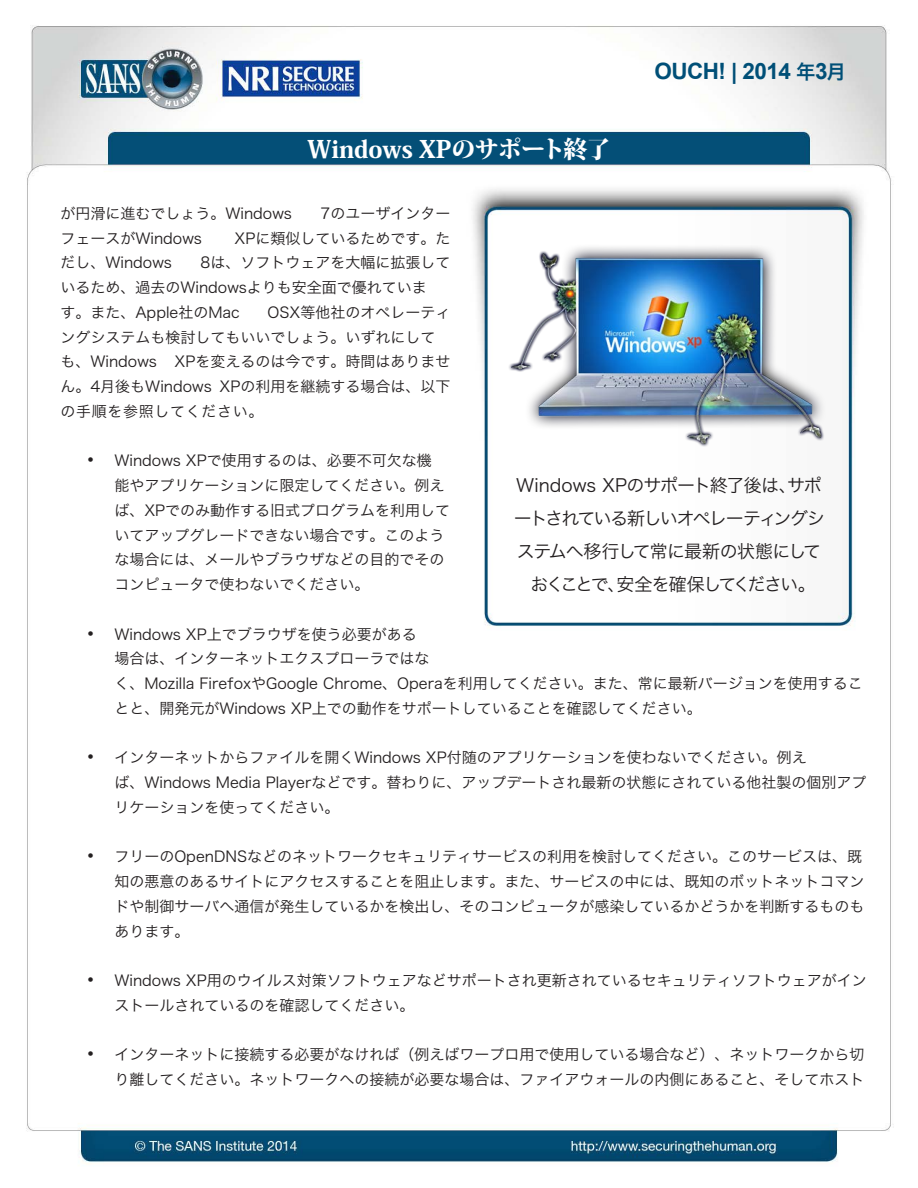
<style>
.page{position:relative;width:918px;height:1188px;background:#fff}
.page>*{position:absolute;margin:0;border:0;box-sizing:border-box;transform-origin:0 0}
.t1{font:800 24px "Koz Min Pro";letter-spacing:-.005em;color:#fff}
.t2{font:700 22.5px "Arial";letter-spacing:-.025em;color:#004f77}
.t3{font:19.5px "Hira Kaku Pro W6";color:#004f77}
.t4{font:18px "Hira Kaku Pro W3";letter-spacing:-.03em;color:#231f20}
.t5{font:18px "Hira Kaku Pro W3";letter-spacing:-.065em;color:#231f20}
.t6{font:18px "Hira Kaku Pro W3";letter-spacing:-.095em;color:#231f20}
.t7{font:18px "Hira Kaku Pro W3";letter-spacing:-.11em;color:#231f20}
.t8{font:18px "Arial";color:#231f20}
.MainText{font:15px/24.8px "Hira Kaku Pro W3";color:#231f20}
.MainText-2{font:15px/24.8px "Hira Kaku Pro W3";letter-spacing:.045em;color:#231f20}
.s1{font-family:"Arial";font-weight:700;font-size:22.5px}
</style>
<div class="page">
<img style="left:26px;top:25px;width:865px;height:1139px">
<img style="left:499px;top:234px;width:330px;height:244px">
<h1 class="t1" style="left:308px;top:131px;width:305px">Windows XPのサポート終了</h1>
<p class="MainText" style="left:321px;top:200px;width:131px">7のユーザインター</p>
<p class="MainText" style="left:235px;top:200px;width:217px;text-indent:-174px">が円滑に進むでしょう。Windows<br>XPに類似しているためです。た</p>
<p class="MainText" style="left:201px;top:224px;width:251px;text-indent:-140px">フェースがWindows<br>8は、ソフトウェアを大幅に拡張して</p>
<p class="MainText" style="left:60px;top:249px;width:113px">だし、Windows</p>
<p class="MainText" style="left:60px;top:274px;width:368px">いるため、過去のWindowsよりも安全面で優れていま</p>
<p class="MainText" style="left:268px;top:299px;width:184px">OSX等他社のオペレーティ</p>
<p class="MainText" style="left:60px;top:299px;width:181px">す。また、Apple社のMac</p>
<p class="MainText" style="left:60px;top:323px;width:377px">ングシステムも検討してもいいでしょう。いずれにして</p>
<p class="MainText" style="left:175px;top:348px;width:277px">XPを変えるのは今です。時間はありませ</p>
<p class="MainText" style="left:60px;top:348px;width:98px">も、Windows</p>
<p class="MainText-2" style="left:60px;top:373px;width:205px">ん。4月後もWindows<br>の手順を参照してください。</p>
<p class="MainText" style="left:114px;top:447px;width:319px">Windows XPで使用するのは、必要不可欠な機</p>
<p class="MainText" style="left:220px;top:373px;width:232px">XPの利用を継続する場合は、以下</p>
<p class="t8" style="left:87px;top:448px;width:8px">•</p>
<h3 class="t3" style="left:796px;top:54px;width:51px">年月<span class="s1">3</span></h3>
<h2 class="t2" style="left:655px;top:56px;width:138px">OUCH! | 2014</h2>
<p class="t8" style="left:87px;top:621px;width:8px">•</p>
<p class="t8" style="left:87px;top:745px;width:8px">•</p>
<p class="t8" style="left:87px;top:844px;width:8px">•</p>
<p class="t8" style="left:87px;top:968px;width:8px">•</p>
<p class="t8" style="left:87px;top:1042px;width:8px">•</p>
<p class="MainText" style="left:114px;top:472px;width:337px">能やアプリケーションに限定してください。例えば、XPでのみ動作する旧式プログラムを利用していてアップグレードできない場合です。このような場合には、メールやブラウザなどの目的でそのコンピュータで使わないでください。</p>
<p class="MainText" style="left:114px;top:620px;width:304px">Windows XP上でブラウザを使う必要がある</p>
<p class="t4" style="left:516px;top:469px;width:307px">Windows XPのサポート終了後はサポ</p>
<p class="t5" style="left:779px;top:469px;width:19px">、</p>
<p class="t6" style="left:514px;top:502px;width:313px">ートされている新しいオペレーティングシ</p>
<p class="t5" style="left:517px;top:535px;width:306px">ステムへ移行して常に最新の状態にして</p>
<p class="t7" style="left:530px;top:568px;width:287px">おくことで安全を確保してください。</p>
<p class="t5" style="left:608px;top:568px;width:19px">、</p>
<p class="MainText" style="left:114px;top:645px;width:750px">場合は、インターネットエクスプローラではな<br>く、Mozilla FirefoxやGoogle Chrome、Operaを利用してください。また、常に最新バージョンを使用することと、開発元がWindows XP上での動作をサポートしていることを確認してください。</p>
<p class="MainText" style="left:114px;top:744px;width:694px">インターネットからファイルを開くWindows XP付随のアプリケーションを使わないでください。例え</p>
<p class="MainText" style="left:114px;top:769px;width:754px">ば、Windows Media Playerなどです。替わりに、アップデートされ最新の状態にされている他社製の個別アプリケーションを使ってください。</p>
<p class="MainText" style="left:114px;top:843px;width:749px">フリーのOpenDNSなどのネットワークセキュリティサービスの利用を検討してください。このサービスは、既</p>
<p class="MainText" style="left:114px;top:868px;width:751px;text-align:justify">知の悪意のあるサイトにアクセスすることを阻止します。また、サービスの中には、既知のボットネットコマンドや制御サーバへ通信が発生しているかを検出し、そのコンピュータが感染しているかどうかを判断するものもあります。</p>
<p class="MainText" style="left:114px;top:967px;width:754px">Windows XP用のウイルス対策ソフトウェアなどサポートされ更新されているセキュリティソフトウェアがイン</p>
<p class="MainText" style="left:114px;top:992px;width:302px">ストールされているのを確認してください。</p>
<p class="MainText" style="left:114px;top:1041px;width:751px">インターネットに接続する必要がなければ（例えばワープロ用で使用している場合など）、ネットワークから切</p>
<p class="MainText" style="left:114px;top:1066px;width:751px">り離してください。ネットワークへの接続が必要な場合は、ファイアウォールの内側にあること、そしてホスト</p>
</div>
